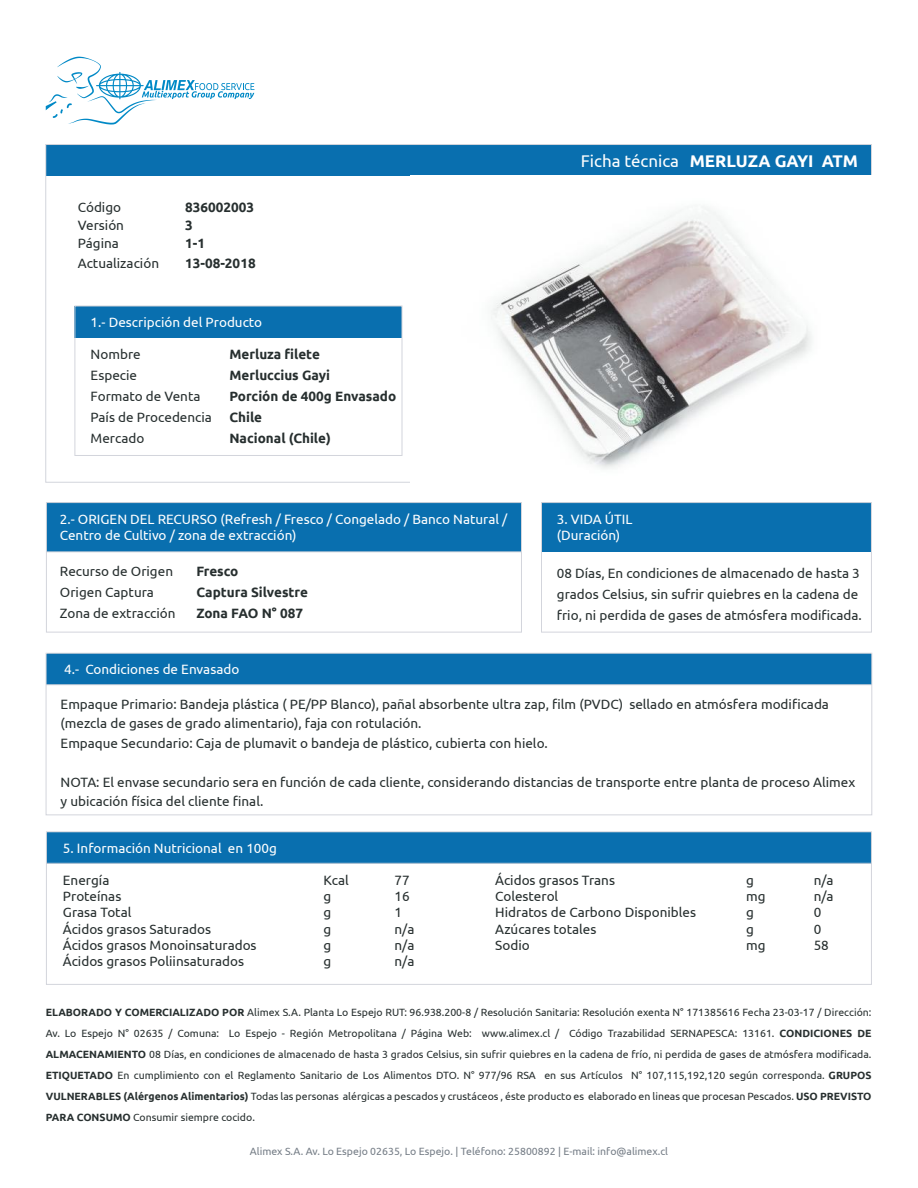
<style>
.page{position:relative;width:918px;height:1188px;background:#fff}
.page>*{position:absolute;margin:0;border:0;box-sizing:border-box;transform-origin:0 0}
.t1{font:700 16.95px "Ubuntu";color:#fff}
.t2{font:16.95px "Ubuntu";color:#fff}
.t3{font:13.5px/16.2px "Ubuntu";color:#272f2f}
.t4{font:13.5px/16.2px "Ubuntu";color:#fff}
.t5{font:700 13.5px/21px "Ubuntu";color:#272f2f}
.t6{font:10.5px/21px "Ubuntu";color:#272f2f;text-align:justify}
.t7{font:10.5px "Ubuntu";color:#767e87}
.s1{font-weight:700}
</style>
<div class="page">
<div style="left:75px;top:306px;width:327px;height:31px;background:#096faf"></div>
<div style="left:542px;top:503px;width:329px;height:49px;background:#096faf"></div>
<div style="left:46px;top:832px;width:825px;height:31px;background:#096faf"></div>
<div style="left:46px;top:503px;width:475px;height:49px;background:#096faf"></div>
<div style="left:46px;top:144px;width:826px;height:32px;background:#096faf"></div>
<div style="left:46px;top:653px;width:826px;height:32px;background:#096faf"></div>
<div style="left:75px;top:306px;width:327px;height:150px;border:1px solid #d3d5dc"></div>
<div style="left:46px;top:653px;width:826px;height:162px;border:1px solid #d3d5dc"></div>
<hr style="left:46px;top:684px;width:826px;height:1px;background:#d3d5dc">
<div style="left:541px;top:502px;width:331px;height:130px;border:1px solid #d3d5dc"></div>
<div style="left:46px;top:831px;width:826px;height:154px;border:1px solid #d3d5dc"></div>
<hr style="left:46px;top:863px;width:825px;height:1px;background:#d3d5dc">
<div style="left:46px;top:502px;width:476px;height:130px;border:1px solid #d3d5dc"></div>
<hr style="left:46px;top:551px;width:475px;height:1px;background:#d3d5dc">
<svg style="left:46px;top:57px;width:208px;height:68px"></svg>
<img style="left:491px;top:206px;width:321px;height:263px">
<p class="t3" style="left:78px;top:198px;width:48px;line-height:17.9px">Código<br>Versión<br>Página</p>
<p class="t3" style="left:78px;top:254px;width:83px">Actualización</p>
<p class="t5" style="left:185px;top:198px;width:71px;line-height:17.9px">836002003<br>3<br>1-1</p>
<p class="t5" style="left:185px;top:252px;width:72px">13-08-2018</p>
<p class="t4" style="left:91px;top:314px;width:173px">1.- Descripción del Producto</p>
<p class="t3" style="left:91px;top:343px;width:123px;line-height:21px">Nombre<br>Especie<br>Formato de Venta<br>País de Procedencia<br>Mercado</p>
<p class="t5" style="left:229px;top:344px;width:168px">Merluza filete<br>Merluccius Gayi<br>Porción de 400g Envasado<br>Chile<br>Nacional (Chile)</p>
<p class="t4" style="left:60px;top:511px;width:449px">2.- ORIGEN DEL RECURSO (Refresh / Fresco / Congelado / Banco Natural /<br>Centro de Cultivo / zona de extracción)</p>
<p class="t3" style="left:60px;top:560px;width:117px;line-height:21px">Recurso de Origen<br>Origen Captura<br>Zona de extracción</p>
<p class="t5" style="left:196px;top:560px;width:113px">Fresco<br>Captura Silvestre<br>Zona FAO N° 087</p>
<p class="t2" style="left:581px;top:150px;width:100px">Ficha técnica</p>
<p class="t1" style="left:690px;top:150px;width:170px">MERLUZA GAYI ATM</p>
<p class="t4" style="left:557px;top:510px;width:77px">3. VIDA ÚTIL (Duración)</p>
<p class="t3" style="left:557px;top:562px;width:307px;line-height:21px">08 Días, En condiciones de almacenado de hasta 3 grados Celsius, sin sufrir quiebres en la cadena de frio, ni perdida de gases de atmósfera modificada.</p>
<p class="t4" style="left:64px;top:661px;width:177px">4.- Condiciones de Envasado</p>
<p class="t3" style="left:61px;top:694px;width:770px;line-height:19.5px">Empaque Primario: Bandeja plástica ( PE/PP Blanco), pañal absorbente ultra zap, film (PVDC) sellado en atmósfera modificada (mezcla de gases de grado alimentario), faja con rotulación.<br>Empaque Secundario: Caja de plumavit o bandeja de plástico, cubierta con hielo.</p>
<p class="t3" style="left:61px;top:772px;width:796px;line-height:19.5px">NOTA: El envase secundario sera en función de cada cliente, considerando distancias de transporte entre planta de proceso Alimex y ubicación física del cliente final.</p>
<p class="t4" style="left:63px;top:839px;width:216px">5. Información Nutricional en 100g</p>
<p class="t3" style="left:63px;top:872px;width:195px">Energía<br>Proteínas<br>Grasa Total<br>Ácidos grasos Saturados<br>Ácidos grasos Monoinsaturados<br>Ácidos grasos Poliinsaturados</p>
<p class="t3" style="left:495px;top:872px;width:202px">Ácidos grasos Trans<br>Colesterol<br>Hidratos de Carbono Disponibles<br>Azúcares totales<br>Sodio</p>
<p class="t3" style="left:324px;top:872px;width:27px">Kcal g<br>g<br>g<br>g<br>g</p>
<p class="t3" style="left:746px;top:872px;width:21px">g mg g<br>g mg</p>
<p class="t3" style="left:814px;top:872px;width:21px">n/a n/a<br>0<br>0<br>58</p>
<p class="t3" style="left:394px;top:872px;width:21px">77<br>16<br>1 n/a n/a n/a</p>
<p class="t6" style="left:46px;top:1002px;width:827px"><span class="s1">ELABORADO Y COMERCIALIZADO POR</span> Alimex S.A. Planta Lo Espejo RUT: 96.938.200-8 / Resolución Sanitaria: Resolución exenta N° 171385616 Fecha 23-03-17 / Dirección:<br>Av. Lo Espejo N° 02635 / Comuna: Lo Espejo - Región Metropolitana / Página Web: www.alimex.cl / Código Trazabilidad SERNAPESCA: 13161. <span class="s1">CONDICIONES DE ALMACENAMIENTO</span> 08 Días, en condiciones de almacenado de hasta 3 grados Celsius, sin sufrir quiebres en la cadena de frío, ni perdida de gases de atmósfera modificada.<br><span class="s1">ETIQUETADO</span> En cumplimiento con el Reglamento Sanitario de Los Alimentos DTO. N° 977/96 RSA en sus Artículos N° 107,115,192,120 según corresponda. <span class="s1">GRUPOS VULNERABLES (Alérgenos Alimentarios)</span> Todas las personas alérgicas a pescados y crustáceos , éste producto es elaborado en lineas que procesan Pescados. <span class="s1">USO PREVISTO PARA CONSUMO</span> Consumir siempre cocido.</p>
<p class="t7" style="left:250px;top:1145px;width:420px">Alimex S.A. Av. Lo Espejo 02635, Lo Espejo. | Teléfono: 25800892 | E-mail: info@alimex.cl</p>
</div>
